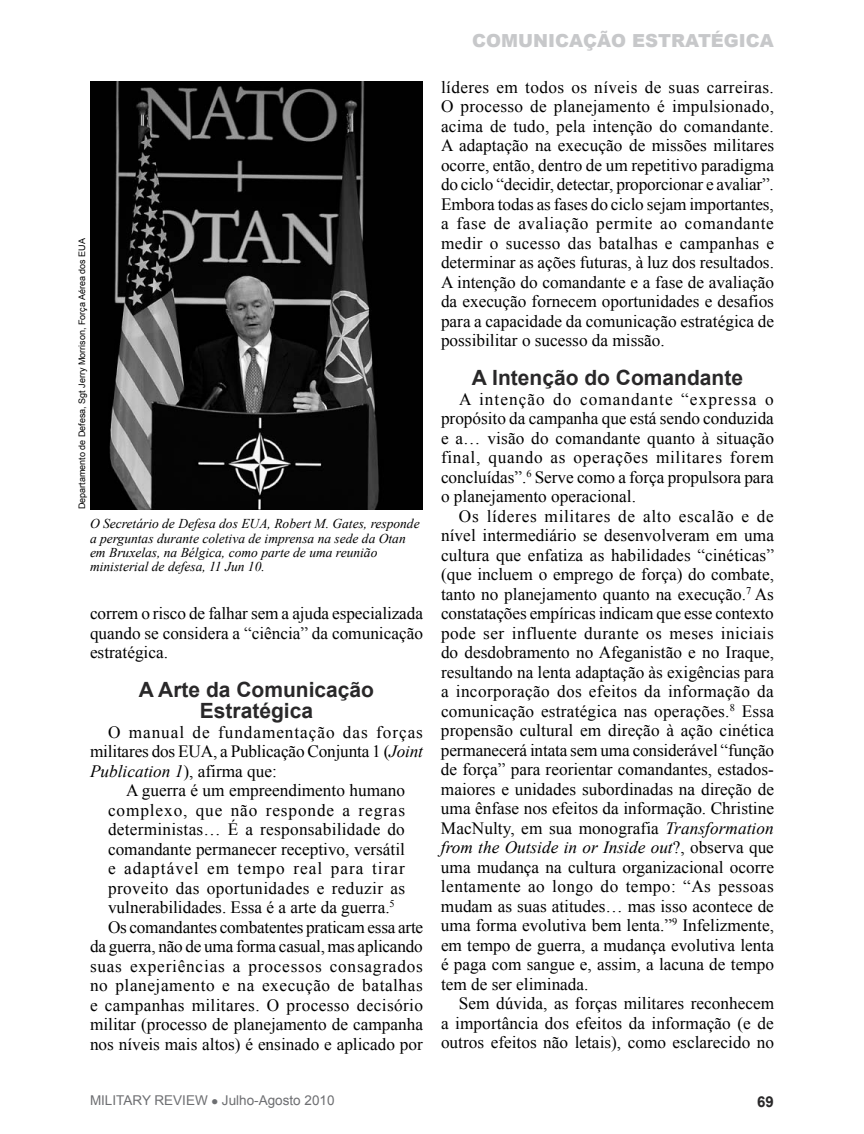
<style>
.page{position:relative;width:864px;height:1134px;background:#fff}
.page>*{position:absolute;margin:0;border:0;box-sizing:border-box;transform-origin:0 0}
.t1{font:700 21px/21px "Arial";color:#292829;text-align:center}
.t2{font:900 18px "Arial";color:#c7c8ca}
.t3{font:17.25px/19.5px "Times New Roman";color:#000;text-align:justify}
.t4{font:17.25px "Times New Roman";letter-spacing:.02em;color:#000}
.t5{font:17.25px "Times New Roman";letter-spacing:.045em;color:#000}
.t6{font:17.25px "Times New Roman";letter-spacing:.035em;color:#000}
.t7{font:17.25px "Times New Roman";letter-spacing:.025em;color:#000}
.t8{font:17.25px "Times New Roman";letter-spacing:.05em;color:#000}
.t9{font:17.25px "Times New Roman";letter-spacing:.06em;color:#000}
.t10{font:700 15px "Arial";color:#292829}
.t11{font:italic 13.5px/14.2px "Times New Roman";color:#000}
.t12{font:13.5px "Arial";color:#6d6e71}
.t13{font:9px "Arial";color:#000}
.s1{font-style:italic}
</style>
<div class="page">
<img style="left:90px;top:81px;width:333px;height:428px">
<p class="t13" style="left:76px;top:509px;width:273px;rotate:-90deg">DEPARTAMENTO DE DEFESA, SGT JERRY MORRISON, FORÇA AÉREA DOS EUA</p>
<p class="t11" style="left:90px;top:516px;width:331px">O Secretário de Defesa dos EUA, Robert M. Gates, responde a perguntas durante coletiva de imprensa na sede da Otan em Bruxelas, na Bélgica, como parte de uma reunião ministerial de defesa, 11 Jun 10.</p>
<p class="t3" style="left:90px;top:603px;width:335px">correm o risco de falhar sem a ajuda especializada quando se considera a “ciência” da comunicação estratégica.</p>
<p class="t1" style="left:139px;top:680px;width:237px">A Arte da Comunicação<br>Estratégica</p>
<p class="t3" style="left:90px;top:722px;width:335px;text-indent:18px">O manual de fundamentação das forças militares dos EUA, a Publicação Conjunta 1 (<span class="s1">Joint Publication 1</span>), afirma que:</p>
<p class="t3" style="left:126px;top:780px;width:281px">A guerra é um empreendimento humano</p>
<p class="t8" style="left:108px;top:798px;width:299px">complexo, que não responde a regras</p>
<p class="t3" style="left:108px;top:819px;width:298px">deterministas… É a responsabilidade do</p>
<p class="t3" style="left:108px;top:839px;width:299px">comandante permanecer receptivo, versátil</p>
<p class="t9" style="left:108px;top:857px;width:299px">e adaptável em tempo real para tirar</p>
<p class="t7" style="left:108px;top:876px;width:299px">proveito das oportunidades e reduzir as</p>
<p class="t3" style="left:108px;top:897px;width:288px">vulnerabilidades. Essa é a arte da guerra.<sup>5</sup></p>
<p class="t3" style="left:108px;top:917px;width:317px">Os comandantes combatentes praticam essa arte</p>
<p class="t3" style="left:90px;top:936px;width:334px">da guerra, não de uma forma casual, mas aplicando</p>
<p class="t5" style="left:90px;top:954px;width:334px">suas experiências a processos consagrados</p>
<p class="t6" style="left:90px;top:974px;width:334px">no planejamento e na execução de batalhas</p>
<p class="t4" style="left:90px;top:993px;width:334px">e campanhas militares. O processo decisório</p>
<p class="t3" style="left:90px;top:1014px;width:335px">militar (processo de planejamento de campanha</p>
<p class="t3" style="left:90px;top:1034px;width:335px">nos níveis mais altos) é ensinado e aplicado por</p>
<p class="t2" style="left:472px;top:27px;width:303px">COMUNICAÇÃO ESTRATÉGICA</p>
<p class="t3" style="left:441px;top:77px;width:335px">líderes em todos os níveis de suas carreiras.<br>O processo de planejamento é impulsionado, acima de tudo, pela intenção do comandante.<br>A adaptação na execução de missões militares ocorre, então, dentro de um repetitivo paradigma do ciclo “decidir, detectar, proporcionar e avaliar”.<br>Embora todas as fases do ciclo sejam importantes, a fase de avaliação permite ao comandante medir o sucesso das batalhas e campanhas e determinar as ações futuras, à luz dos resultados.<br>A intenção do comandante e a fase de avaliação da execução fornecem oportunidades e desafios para a capacidade da comunicação estratégica de possibilitar o sucesso da missão.</p>
<p class="t1" style="left:472px;top:368px;width:273px">A Intenção do Comandante</p>
<p class="t3" style="left:441px;top:389px;width:335px;text-indent:18px">A intenção do comandante “expressa o propósito da campanha que está sendo conduzida e a… visão do comandante quanto à situação final, quando as operações militares forem concluídas”.<sup>6</sup> Serve como a força propulsora para o planejamento operacional.</p>
<p class="t3" style="left:441px;top:506px;width:335px;text-indent:18px">Os líderes militares de alto escalão e de nível intermediário se desenvolveram em uma cultura que enfatiza as habilidades “cinéticas” (que incluem o emprego de força) do combate, tanto no planejamento quanto na execução.<sup>7</sup> As constatações empíricas indicam que esse contexto pode ser influente durante os meses iniciais do desdobramento no Afeganistão e no Iraque, resultando na lenta adaptação às exigências para a incorporação dos efeitos da informação da comunicação estratégica nas operações.<sup>8</sup> Essa propensão cultural em direção à ação cinética permanecerá intata sem uma considerável “função de força” para reorientar comandantes, estados&shy;maiores e unidades subordinadas na direção de uma ênfase nos efeitos da informação. Christine MacNulty, em sua monografia <span class="s1">Transformation from the Outside in or Inside out</span>?, observa que uma mudança na cultura organizacional ocorre lentamente ao longo do tempo: “As pessoas mudam as suas atitudes… mas isso acontece de uma forma evolutiva bem lenta.”<sup>9</sup> Infelizmente, em tempo de guerra, a mudança evolutiva lenta é paga com sangue e, assim, a lacuna de tempo tem de ser eliminada.</p>
<p class="t3" style="left:441px;top:994px;width:335px;text-indent:18px">Sem dúvida, as forças militares reconhecem a importância dos efeitos da informação (e de outros efeitos não letais), como esclarecido no</p>
<p class="t12" style="left:90px;top:1092px;width:246px">MILITARY REVIEW ● JULHO-AGOSTO 2010</p>
<p class="t10" style="left:757px;top:1092px;width:18px">69</p>
</div>
